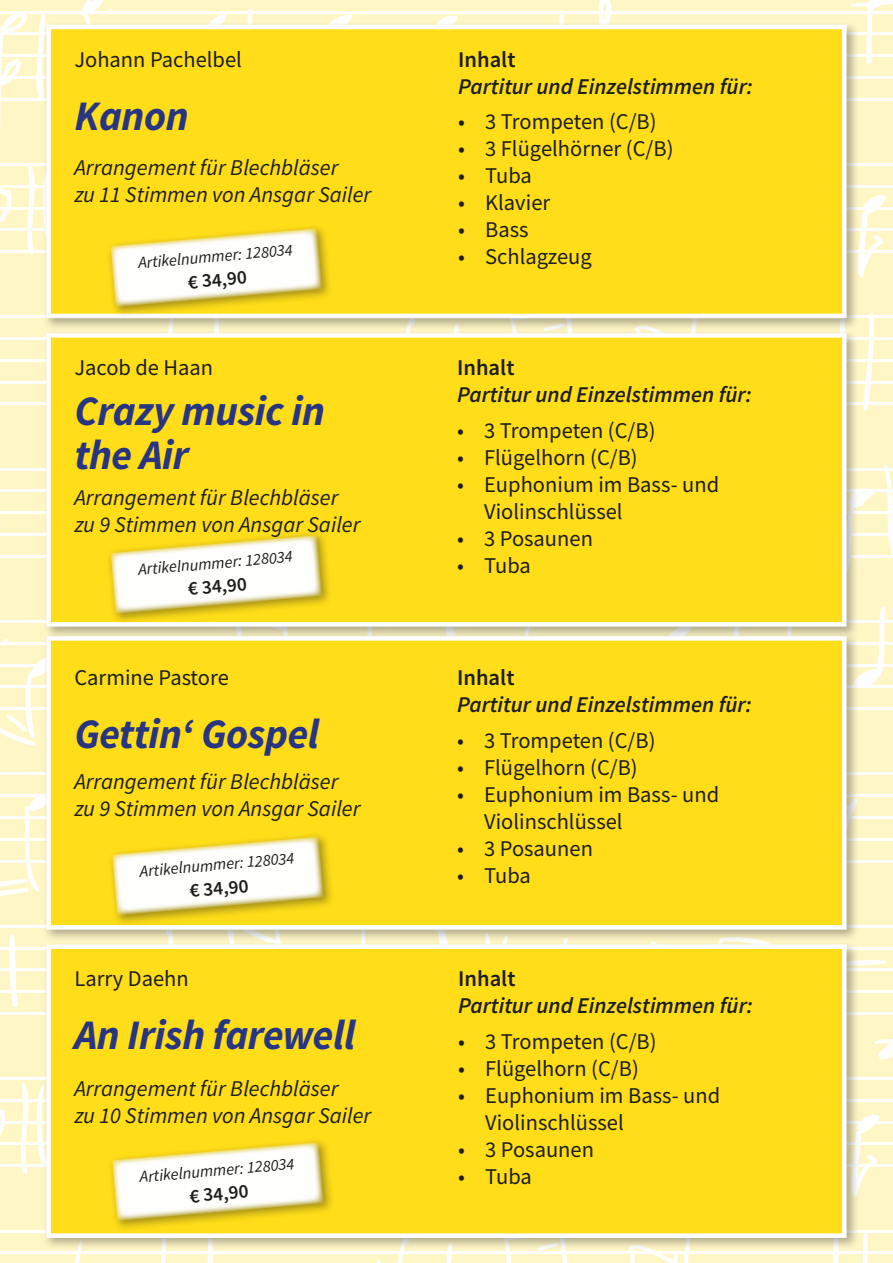
<style>
.page{position:relative;width:893px;height:1263px;background:#fff6c5}
.page>*{position:absolute;margin:0;border:0;box-sizing:border-box;transform-origin:0 0}
.Artikelnummer{font:italic 700 42px/43.5px "Source Sans Pro";letter-spacing:-.01em;color:#283583}
.Artikelnummer-2{font:22.5px/27px "Source Sans Pro";color:#1d1d1b}
.Artikelnummer-3{font:italic 22.5px "Source Sans Pro";color:#1d1d1b}
.Artikelnummer-4{font:italic 600 22.5px "Source Sans Pro";color:#1d1d1b}
.Artikelnummer-5{font:600 22.5px "Source Sans Pro";color:#1d1d1b}
.t1{font:600 19.5px "Source Sans Pro";color:#1d1d1b}
.t2{font:italic 16.5px "Source Sans Pro";color:#1d1d1b}
</style>
<div class="page">
<hr style="left:0;top:11px;width:893px;height:2px;background:#fff">
<hr style="left:0;top:33px;width:893px;height:2px;background:#fff">
<hr style="left:0;top:55px;width:893px;height:2px;background:#fff">
<hr style="left:0;top:76px;width:893px;height:3px;background:#fff">
<hr style="left:0;top:98px;width:893px;height:2px;background:#fff">
<hr style="left:0;top:163px;width:893px;height:3px;background:#fff">
<hr style="left:0;top:185px;width:893px;height:2px;background:#fff">
<hr style="left:0;top:207px;width:893px;height:2px;background:#fff">
<hr style="left:0;top:229px;width:893px;height:2px;background:#fff">
<hr style="left:0;top:250px;width:893px;height:3px;background:#fff">
<hr style="left:0;top:316px;width:893px;height:2px;background:#fff">
<hr style="left:0;top:337px;width:893px;height:3px;background:#fff">
<hr style="left:0;top:359px;width:893px;height:2px;background:#fff">
<hr style="left:0;top:381px;width:893px;height:2px;background:#fff">
<hr style="left:0;top:403px;width:893px;height:2px;background:#fff">
<hr style="left:0;top:468px;width:893px;height:2px;background:#fff">
<hr style="left:0;top:490px;width:893px;height:2px;background:#fff">
<hr style="left:0;top:512px;width:893px;height:2px;background:#fff">
<hr style="left:0;top:555px;width:893px;height:2px;background:#fff">
<hr style="left:0;top:642px;width:893px;height:2px;background:#fff">
<hr style="left:0;top:664px;width:893px;height:2px;background:#fff">
<hr style="left:0;top:686px;width:893px;height:2px;background:#fff">
<hr style="left:0;top:773px;width:893px;height:2px;background:#fff">
<hr style="left:0;top:794px;width:893px;height:3px;background:#fff">
<hr style="left:0;top:816px;width:893px;height:3px;background:#fff">
<hr style="left:0;top:838px;width:893px;height:2px;background:#fff">
<hr style="left:0;top:860px;width:893px;height:2px;background:#fff">
<hr style="left:0;top:925px;width:893px;height:2px;background:#fff">
<hr style="left:0;top:947px;width:893px;height:2px;background:#fff">
<hr style="left:0;top:969px;width:893px;height:2px;background:#fff">
<hr style="left:0;top:990px;width:893px;height:3px;background:#fff">
<hr style="left:0;top:1012px;width:893px;height:2px;background:#fff">
<hr style="left:0;top:1077px;width:893px;height:3px;background:#fff">
<hr style="left:0;top:1099px;width:893px;height:2px;background:#fff">
<hr style="left:0;top:1121px;width:893px;height:2px;background:#fff">
<hr style="left:0;top:1143px;width:893px;height:2px;background:#fff">
<hr style="left:0;top:1164px;width:893px;height:3px;background:#fff">
<hr style="left:0;top:1230px;width:893px;height:2px;background:#fff">
<hr style="left:0;top:1252px;width:893px;height:2px;background:#fff">
<svg style="left:859px;top:194px;width:28px;height:83px"></svg>
<svg style="left:859px;top:488px;width:16px;height:70px"></svg>
<svg style="left:883px;top:465px;width:10px;height:93px"></svg>
<svg style="left:850px;top:0;width:43px;height:64px"></svg>
<svg style="left:859px;top:606px;width:27px;height:104px"></svg>
<svg style="left:863px;top:312px;width:12px;height:99px"></svg>
<svg style="left:0;top:13px;width:28px;height:112px"></svg>
<svg style="left:34px;top:13px;width:12px;height:88px"></svg>
<svg style="left:81px;top:0;width:80px;height:21px"></svg>
<svg style="left:212px;top:14px;width:15px;height:7px"></svg>
<svg style="left:246px;top:8px;width:10px;height:13px"></svg>
<svg style="left:333px;top:14px;width:125px;height:7px"></svg>
<svg style="left:557px;top:13px;width:11px;height:8px"></svg>
<svg style="left:579px;top:0;width:61px;height:21px"></svg>
<svg style="left:0;top:187px;width:13px;height:42px"></svg>
<svg style="left:0;top:797px;width:43px;height:99px"></svg>
<svg style="left:26px;top:166px;width:10px;height:89px"></svg>
<svg style="left:8px;top:934px;width:10px;height:73px"></svg>
<svg style="left:859px;top:960px;width:34px;height:100px"></svg>
<svg style="left:859px;top:1114px;width:21px;height:73px"></svg>
<svg style="left:807px;top:1251px;width:33px;height:12px"></svg>
<svg style="left:857px;top:1232px;width:12px;height:31px"></svg>
<svg style="left:0;top:1101px;width:7px;height:42px"></svg>
<svg style="left:20px;top:1083px;width:10px;height:91px"></svg>
<svg style="left:36px;top:1085px;width:7px;height:79px"></svg>
<svg style="left:43px;top:1251px;width:40px;height:12px"></svg>
<svg style="left:376px;top:1260px;width:6px;height:3px"></svg>
<svg style="left:393px;top:1251px;width:16px;height:12px"></svg>
<svg style="left:428px;top:1251px;width:26px;height:12px"></svg>
<svg style="left:503px;top:1251px;width:70px;height:12px"></svg>
<svg style="left:628px;top:1251px;width:64px;height:12px"></svg>
<div style="left:43px;top:21px;width:816px;height:310px;background:#1d1d1b;opacity:.35"></div>
<div style="left:46px;top:25px;width:801px;height:293px;background:#ffdd18;border:4px solid #fff"></div>
<div style="left:106px;top:223px;width:227px;height:95px;background:#1d1d1b;opacity:.4"></div>
<svg style="left:42px;top:165px;width:280px;height:238px"></svg>
<div style="left:43px;top:329px;width:816px;height:310px;background:#1d1d1b;opacity:.35"></div>
<div style="left:46px;top:333px;width:801px;height:294px;background:#ffdd18;border:4px solid #fff"></div>
<svg style="left:0;top:456px;width:374px;height:290px"></svg>
<div style="left:43px;top:632px;width:816px;height:310px;background:#1d1d1b;opacity:.35"></div>
<div style="left:46px;top:636px;width:801px;height:294px;background:#ffdd18;border:4px solid #fff"></div>
<svg style="left:72px;top:835px;width:439px;height:106px"></svg>
<div style="left:43px;top:941px;width:816px;height:310px;background:#1d1d1b;opacity:.35"></div>
<div style="left:46px;top:944px;width:801px;height:294px;background:#ffdd18;border:4px solid #fff"></div>
<div style="left:107px;top:1137px;width:228px;height:95px;background:#1d1d1b;opacity:.4"></div>
<svg style="left:112px;top:1137px;width:212px;height:126px"></svg>
<p class="Artikelnummer-2" style="left:74px;top:46px;width:169px">Johann Pachelbel</p>
<p class="Artikelnummer" style="left:74px;top:93px;width:116px">Kanon</p>
<p class="Artikelnummer-3" style="left:74px;top:153px;width:266px">Arrangement für Blechbläser</p>
<p class="Artikelnummer-3" style="left:74px;top:180px;width:298px">zu 11 Stimmen von Ansgar Sailer</p>
<p class="Artikelnummer-5" style="left:458px;top:44px;width:59px">Inhalt</p>
<p class="Artikelnummer-4" style="left:458px;top:71px;width:296px">Partitur und Einzelstimmen für:</p>
<p class="Artikelnummer-2" style="left:458px;top:108px;width:200px">• 3 Trompeten (C/B)</p>
<p class="Artikelnummer-2" style="left:458px;top:135px;width:217px">• 3 Flügelhörner (C/B)</p>
<p class="Artikelnummer-2" style="left:458px;top:162px;width:75px">• Tuba</p>
<p class="Artikelnummer-2" style="left:458px;top:189px;width:94px">• Klavier</p>
<p class="Artikelnummer-2" style="left:458px;top:216px;width:72px">• Bass</p>
<p class="t2" style="left:137px;top:252px;width:156px;rotate:-5deg">Artikelnummer: 128034</p>
<p class="Artikelnummer-2" style="left:458px;top:243px;width:135px">• Schlagzeug</p>
<p class="t1" style="left:187px;top:269px;width:61px;rotate:-5deg">€ 34,90</p>
<p class="Artikelnummer-2" style="left:74px;top:354px;width:140px">Jacob de Haan</p>
<p class="Artikelnummer" style="left:74px;top:389px;width:252px">Crazy music in the Air</p>
<p class="Artikelnummer-3" style="left:74px;top:483px;width:266px">Arrangement für Blechbläser</p>
<p class="Artikelnummer-3" style="left:74px;top:510px;width:288px">zu 9 Stimmen von Ansgar Sailer</p>
<p class="Artikelnummer-5" style="left:457px;top:353px;width:59px">Inhalt</p>
<p class="Artikelnummer-4" style="left:457px;top:380px;width:296px">Partitur und Einzelstimmen für:</p>
<p class="Artikelnummer-2" style="left:457px;top:416px;width:200px">• 3 Trompeten (C/B)</p>
<p class="Artikelnummer-2" style="left:457px;top:443px;width:182px">• Flügelhorn (C/B)</p>
<p class="Artikelnummer-2" style="left:484px;top:470px;width:237px;text-indent:-27px">• Euphonium im Bass- und<br>Violinschlüssel</p>
<p class="Artikelnummer-2" style="left:457px;top:524px;width:137px">• 3 Posaunen</p>
<p class="t2" style="left:137px;top:559px;width:156px;rotate:-5deg">Artikelnummer: 128034</p>
<p class="Artikelnummer-2" style="left:457px;top:551px;width:75px">• Tuba</p>
<p class="t1" style="left:187px;top:576px;width:61px;rotate:-5deg">€ 34,90</p>
<p class="Artikelnummer-2" style="left:74px;top:664px;width:156px">Carmine Pastore</p>
<p class="Artikelnummer" style="left:74px;top:712px;width:246px">Gettin‘ Gospel</p>
<p class="Artikelnummer-3" style="left:74px;top:767px;width:266px">Arrangement für Blechbläser</p>
<p class="Artikelnummer-3" style="left:74px;top:794px;width:288px">zu 9 Stimmen von Ansgar Sailer</p>
<p class="t2" style="left:139px;top:861px;width:156px;rotate:-5deg">Artikelnummer: 128034</p>
<p class="t1" style="left:188px;top:878px;width:61px;rotate:-5deg">€ 34,90</p>
<p class="Artikelnummer-5" style="left:457px;top:663px;width:59px">Inhalt</p>
<p class="Artikelnummer-4" style="left:457px;top:690px;width:296px">Partitur und Einzelstimmen für:</p>
<p class="Artikelnummer-2" style="left:457px;top:726px;width:200px">• 3 Trompeten (C/B)</p>
<p class="Artikelnummer-2" style="left:457px;top:753px;width:182px">• Flügelhorn (C/B)</p>
<p class="Artikelnummer-2" style="left:484px;top:780px;width:237px;text-indent:-27px">• Euphonium im Bass- und<br>Violinschlüssel</p>
<p class="Artikelnummer-2" style="left:457px;top:834px;width:137px">• 3 Posaunen</p>
<p class="Artikelnummer-2" style="left:457px;top:861px;width:75px">• Tuba</p>
<p class="Artikelnummer-2" style="left:74px;top:965px;width:116px">Larry Daehn</p>
<p class="Artikelnummer" style="left:74px;top:1013px;width:283px">An Irish farewell</p>
<p class="Artikelnummer-3" style="left:74px;top:1074px;width:266px">Arrangement für Blechbläser</p>
<p class="Artikelnummer-3" style="left:74px;top:1101px;width:298px">zu 10 Stimmen von Ansgar Sailer</p>
<p class="Artikelnummer-5" style="left:458px;top:964px;width:59px">Inhalt</p>
<p class="Artikelnummer-4" style="left:458px;top:991px;width:296px">Partitur und Einzelstimmen für:</p>
<p class="Artikelnummer-2" style="left:458px;top:1028px;width:200px">• 3 Trompeten (C/B)</p>
<p class="Artikelnummer-2" style="left:458px;top:1055px;width:182px">• Flügelhorn (C/B)</p>
<p class="Artikelnummer-2" style="left:485px;top:1082px;width:237px;text-indent:-27px">• Euphonium im Bass- und<br>Violinschlüssel</p>
<p class="Artikelnummer-2" style="left:458px;top:1136px;width:137px">• 3 Posaunen</p>
<p class="t2" style="left:139px;top:1166px;width:156px;rotate:-5deg">Artikelnummer: 128034</p>
<p class="Artikelnummer-2" style="left:458px;top:1163px;width:75px">• Tuba</p>
<p class="t1" style="left:188px;top:1183px;width:61px;rotate:-5deg">€ 34,90</p>
</div>
